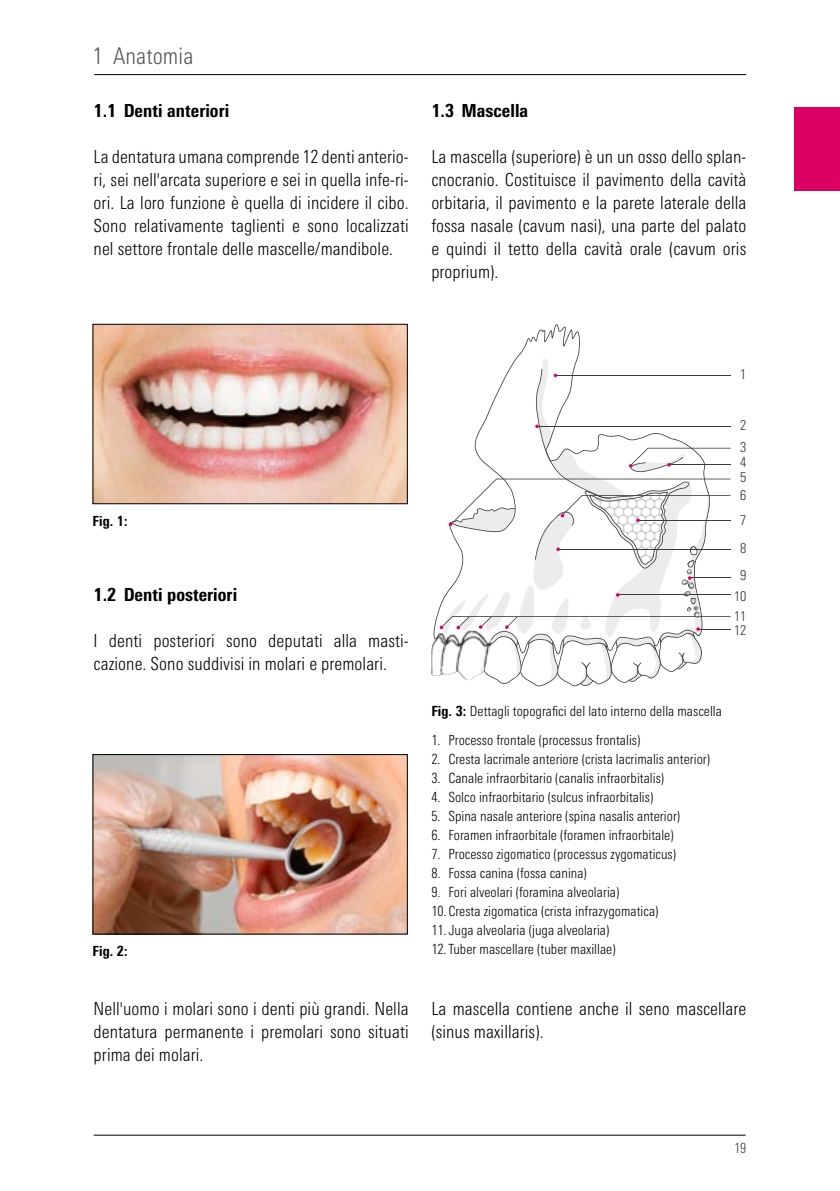
<style>
.page{position:relative;width:840px;height:1191px;background:#fff}
.page>*{position:absolute;margin:0;border:0;box-sizing:border-box;transform-origin:0 0}
.t1{font:300 condensed 23px "Univers Next Pro";letter-spacing:.005em;color:#565656}
.t2{font:300 condensed 18px/23px "Univers Next Pro";letter-spacing:.005em;color:#000;text-align:justify}
.t3{font:800 condensed 18px "Univers Next Pro";letter-spacing:.005em;color:#000}
.t4{font:300 condensed 14px/19px "Univers Next Pro";letter-spacing:.005em;color:#000}
.t5{font:300 condensed 14px/22.4px "Univers LT";color:#3b3b3a}
.t6{font:800 condensed 14px "Univers Next Pro";letter-spacing:.005em;color:#000}
.t7{font:300 condensed 14px "Univers Next Pro";color:#3b3b3a}
.s1{font-weight:800}
</style>
<div class="page">
<hr style="left:94px;top:1134px;width:651px;height:1px;background:#000">
<hr style="left:94px;top:74px;width:651px;height:1px;background:#000">
<img style="left:95px;top:326px;width:310px;height:176px">
<div style="left:93px;top:324px;width:314px;height:180px;border:1px solid #000"></div>
<img style="left:95px;top:756px;width:310px;height:176px">
<div style="left:93px;top:754px;width:314px;height:180px;border:1px solid #000"></div>
<svg style="left:439px;top:355px;width:291px;height:331px"></svg>
<img style="left:681px;top:569px;width:16px;height:42px">
<img style="left:431px;top:628px;width:59px;height:52px">
<div style="left:794px;top:108px;width:45px;height:83px;background:#dd0064"></div>
<p class="t1" style="left:93px;top:43px;width:102px">1 Anatomia</p>
<p class="t3" style="left:94px;top:100px;width:137px">1.1 Denti anteriori</p>
<p class="t2" style="left:94px;top:145px;width:316px">La dentatura umana comprende 12 denti anterio&shy;ri, sei nell'arcata superiore e sei in quella infe-ri&shy;ori. La loro funzione è quella di incidere il cibo.<br>Sono relativamente taglienti e sono localizzati nel settore frontale delle mascelle/mandibole.</p>
<p class="t3" style="left:431px;top:100px;width:98px">1.3 Mascella</p>
<p class="t2" style="left:431px;top:145px;width:316px">La mascella (superiore) è un un osso dello splan&shy;cnocranio. Costituisce il pavimento della cavità orbitaria, il pavimento e la parete laterale della fossa nasale (cavum nasi), una parte del palato e quindi il tetto della cavità orale (cavum oris proprium).</p>
<p class="t6" style="left:93px;top:512px;width:36px">Fig. 1:</p>
<p class="t3" style="left:94px;top:583px;width:145px">1.2 Denti posteriori</p>
<p class="t2" style="left:94px;top:628px;width:316px">I denti posteriori sono deputati alla masti&shy;cazione. Sono suddivisi in molari e premolari.</p>
<p class="t6" style="left:93px;top:943px;width:36px">Fig. 2:</p>
<p class="t5" style="left:739px;top:363px;width:8px">1</p>
<p class="t5" style="left:739px;top:414px;width:8px">2<br>3</p>
<p class="t5" style="left:739px;top:455px;width:8px;line-height:14.6px">4<br>5</p>
<p class="t5" style="left:739px;top:482px;width:8px;line-height:25.6px">6<br>7</p>
<p class="t5" style="left:739px;top:534px;width:8px;line-height:27.4px">8<br>9</p>
<p class="t5" style="left:733px;top:585px;width:14px;line-height:20.2px">10<br>11</p>
<p class="t5" style="left:733px;top:619px;width:14px">12</p>
<p class="t4" style="left:431px;top:701px;width:292px"><span class="s1">Fig. 3:</span> Dettagli topografici del lato interno della mascella</p>
<p class="t4" style="left:431px;top:730px;width:210px">1. Processo frontale (processus frontalis)</p>
<p class="t4" style="left:431px;top:749px;width:280px">2. Cresta lacrimale anteriore (crista lacrimalis anterior)</p>
<p class="t4" style="left:431px;top:768px;width:234px">3. Canale infraorbitario (canalis infraorbitalis)</p>
<p class="t4" style="left:431px;top:787px;width:223px">4. Solco infraorbitario (sulcus infraorbitalis)</p>
<p class="t4" style="left:431px;top:806px;width:250px">5. Spina nasale anteriore (spina nasalis anterior)</p>
<p class="t4" style="left:431px;top:825px;width:244px">6. Foramen infraorbitale (foramen infraorbitale)</p>
<p class="t4" style="left:431px;top:844px;width:246px">7. Processo zigomatico (processus zygomaticus)</p>
<p class="t4" style="left:431px;top:863px;width:157px">8. Fossa canina (fossa canina)</p>
<p class="t4" style="left:431px;top:882px;width:228px">9. Fori alveolari (foramina alveolaria)<br>10.Cresta zigomatica (crista infrazygomatica)</p>
<p class="t4" style="left:431px;top:920px;width:179px">11. Juga alveolaria (juga alveolaria)</p>
<p class="t4" style="left:431px;top:939px;width:186px">12. Tuber mascellare (tuber maxillae)</p>
<p class="t2" style="left:94px;top:996px;width:316px">Nell'uomo i molari sono i denti più grandi. Nella dentatura permanente i premolari sono situati prima dei molari.</p>
<p class="t2" style="left:431px;top:996px;width:316px">La mascella contiene anche il seno mascellare (sinus maxillaris).</p>
<p class="t7" style="left:733px;top:1140px;width:14px">19</p>
</div>
